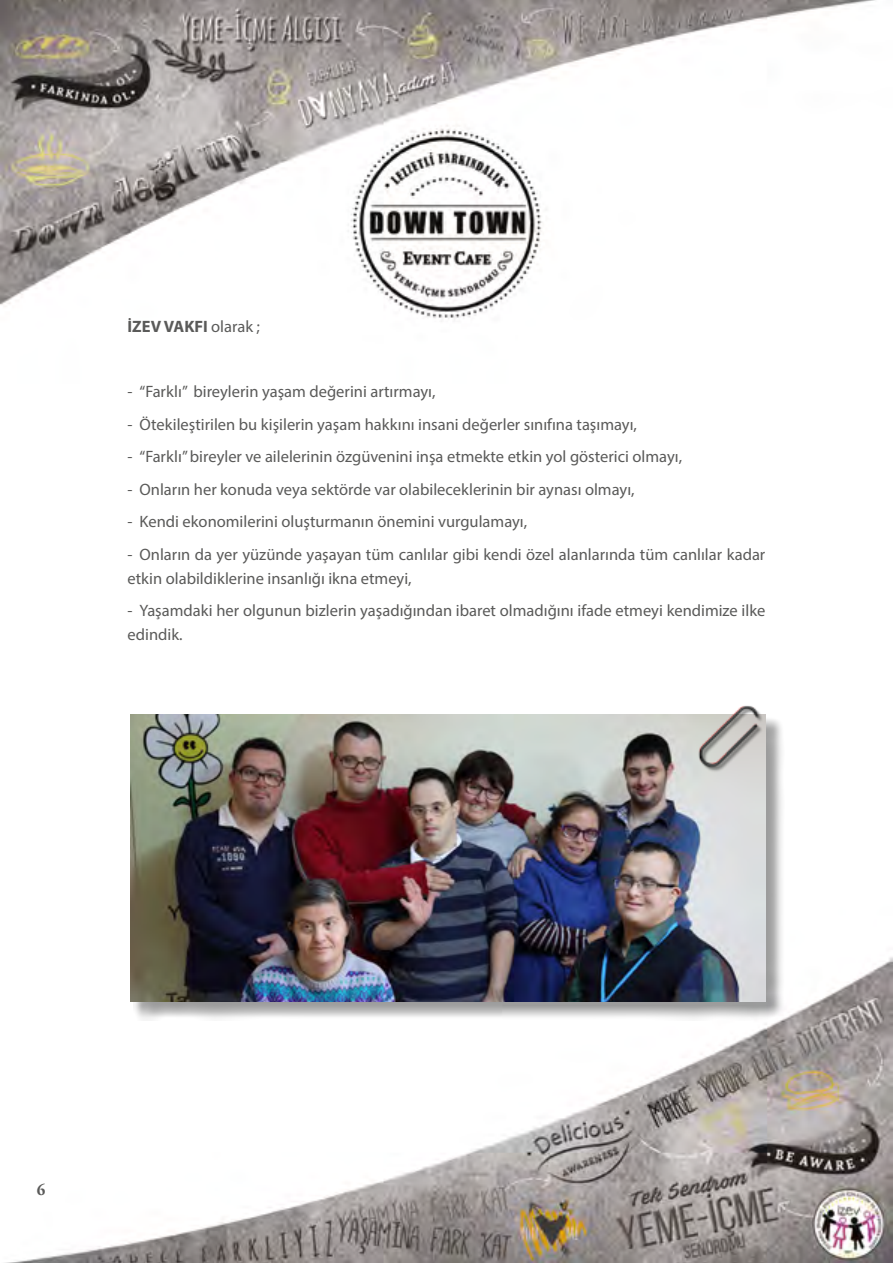
<style>
.page{position:relative;width:893px;height:1263px;background:#fff}
.page>*{position:absolute;margin:0;border:0;box-sizing:border-box;transform-origin:0 0}
.t1{font:16.5px/24px "Myriad Pro";color:#5a5a59}
.t2{font:700 16.5px "Myriad Pro";color:#5a5a59}
.t3{font:700 16.5px "Adobe Garamond Pro";color:#5a5a59}
.s1{font-weight:400}
</style>
<div class="page">
<img style="left:0;top:0;width:893px;height:1263px">
<div style="left:133px;top:717px;width:651px;height:304px;background:#000;opacity:.39"></div>
<img style="left:130px;top:714px;width:635px;height:288px">
<img style="left:693px;top:700px;width:72px;height:72px">
<p class="t2" style="left:128px;top:316px;width:134px">İZEV VAKFI <span class="s1">olarak ;</span></p>
<p class="t1" style="left:128px;top:380px;width:309px">- “Farklı” bireylerin yaşam değerini artırmayı,</p>
<p class="t1" style="left:128px;top:412px;width:511px">- Ötekileştirilen bu kişilerin yaşam hakkını insani değerler sınıfına taşımayı,</p>
<p class="t1" style="left:128px;top:445px;width:556px">- “Farklı” bireyler ve ailelerinin özgüvenini inşa etmekte etkin yol gösterici olmayı,</p>
<p class="t1" style="left:128px;top:477px;width:509px">- Onların her konuda veya sektörde var olabileceklerinin bir aynası olmayı,</p>
<p class="t1" style="left:128px;top:510px;width:401px">- Kendi ekonomilerini oluşturmanın önemini vurgulamayı,</p>
<p class="t1" style="left:128px;top:542px;width:639px">- Onların da yer yüzünde yaşayan tüm canlılar gibi kendi özel alanlarında tüm canlılar kadar etkin olabildiklerine insanlığı ikna etmeyi,</p>
<p class="t1" style="left:128px;top:599px;width:639px">- Yaşamdaki her olgunun bizlerin yaşadığından ibaret olmadığını ifade etmeyi kendimize ilke edindik.</p>
<p class="t3" style="left:37px;top:1180px;width:10px">6</p>
</div>
